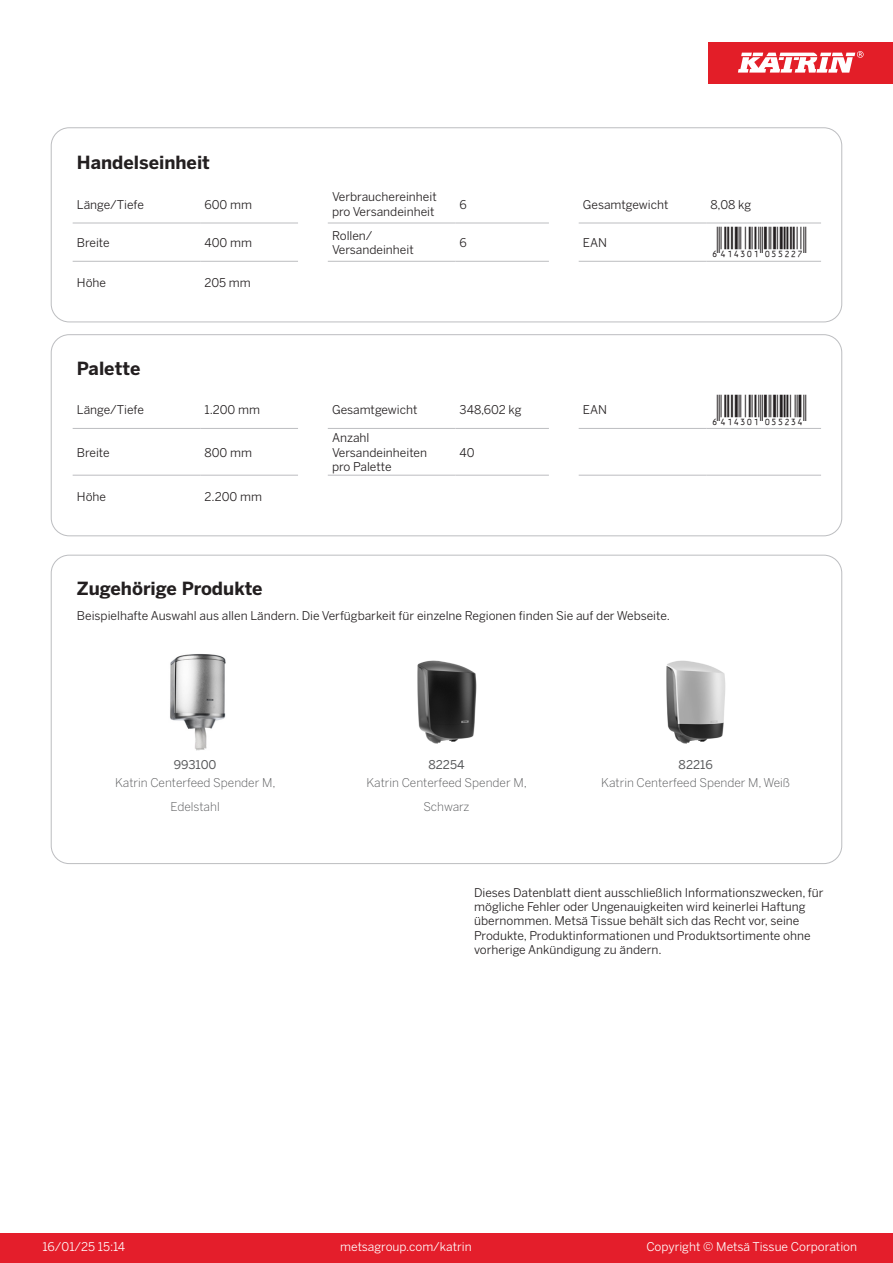
<style>
.page{position:relative;width:893px;height:1263px;background:#fff}
.page>*{position:absolute;margin:0;border:0;box-sizing:border-box;transform-origin:0 0}
.T_EAN{font:30px "Viisas EAN Matala";color:#231f20}
.T_TableHeader{font:700 18px "Benton Sans";color:#231f20}
.T_TableBody{font:12px/14.4px "Benton Sans";color:#231f20}
.Disclaimer{font:12px/14.4px "Benton Sans";color:#231f20}
.T_RelatedName{font:300 12px/24px "Benton Sans";color:#57585a;text-align:center}
.t1{font:12px "Benton Sans";color:#fff}
.T_RelatedCode{font:12px "Benton Sans";color:#57585a}
</style>
<div class="page">
<div style="left:0;top:1233px;width:893px;height:30px;background:#e41e2b"></div>
<div style="left:708px;top:43px;width:185px;height:41px;background:#e31e28"></div>
<svg style="left:738px;top:51px;width:126px;height:22px"></svg>
<hr style="left:73px;top:223px;width:127px;height:1px;background:#bcbdc0">
<hr style="left:200px;top:223px;width:98px;height:1px;background:#bcbdc0">
<hr style="left:328px;top:223px;width:127px;height:1px;background:#bcbdc0">
<hr style="left:455px;top:223px;width:94px;height:1px;background:#bcbdc0">
<hr style="left:579px;top:223px;width:127px;height:1px;background:#bcbdc0">
<hr style="left:706px;top:223px;width:115px;height:1px;background:#bcbdc0">
<hr style="left:73px;top:261px;width:127px;height:1px;background:#bcbdc0">
<hr style="left:200px;top:261px;width:98px;height:1px;background:#bcbdc0">
<hr style="left:328px;top:261px;width:127px;height:1px;background:#bcbdc0">
<hr style="left:455px;top:261px;width:94px;height:1px;background:#bcbdc0">
<hr style="left:579px;top:261px;width:127px;height:1px;background:#bcbdc0">
<hr style="left:706px;top:261px;width:115px;height:1px;background:#bcbdc0">
<div style="left:51px;top:128px;width:791px;height:194px;border:1px solid #bcbdc0;border-radius:18px"></div>
<hr style="left:73px;top:428px;width:127px;height:1px;background:#bcbdc0">
<hr style="left:200px;top:428px;width:98px;height:1px;background:#bcbdc0">
<hr style="left:328px;top:428px;width:127px;height:1px;background:#bcbdc0">
<hr style="left:455px;top:428px;width:94px;height:1px;background:#bcbdc0">
<hr style="left:579px;top:428px;width:127px;height:1px;background:#bcbdc0">
<hr style="left:706px;top:428px;width:115px;height:1px;background:#bcbdc0">
<hr style="left:73px;top:475px;width:127px;height:1px;background:#bcbdc0">
<hr style="left:200px;top:475px;width:98px;height:1px;background:#bcbdc0">
<hr style="left:328px;top:475px;width:127px;height:1px;background:#bcbdc0">
<hr style="left:455px;top:475px;width:94px;height:1px;background:#bcbdc0">
<hr style="left:579px;top:475px;width:127px;height:1px;background:#bcbdc0">
<hr style="left:706px;top:475px;width:115px;height:1px;background:#bcbdc0">
<div style="left:51px;top:334px;width:791px;height:202px;border:1px solid #bcbdc0;border-radius:18px"></div>
<img style="left:170px;top:654px;width:56px;height:97px">
<img style="left:417px;top:660px;width:60px;height:84px">
<img style="left:666px;top:660px;width:60px;height:84px">
<p class="T_TableHeader" style="left:77px;top:151px;width:135px">Handelseinheit</p>
<p class="T_TableBody" style="left:77px;top:197px;width:68px">Länge/Tiefe</p>
<p class="T_TableBody" style="left:204px;top:197px;width:49px">600 mm</p>
<p class="T_TableBody" style="left:332px;top:190px;width:106px">Verbrauchereinheit pro Versandeinheit</p>
<p class="T_TableBody" style="left:460px;top:197px;width:9px">6</p>
<p class="T_TableBody" style="left:583px;top:197px;width:87px">Gesamtgewicht</p>
<p class="T_TableBody" style="left:710px;top:197px;width:42px">8,08 kg</p>
<p class="T_TableBody" style="left:77px;top:235px;width:34px">Breite</p>
<p class="T_TableBody" style="left:204px;top:235px;width:49px">400 mm</p>
<p class="T_TableBody" style="left:332px;top:228px;width:83px">Rollen/<br>Versandeinheit</p>
<p class="T_TableBody" style="left:460px;top:235px;width:9px">6</p>
<p class="T_TableBody" style="left:583px;top:235px;width:26px">EAN</p>
<p class="T_EAN" style="left:710px;top:227px;width:97px">*6414301055227*</p>
<p class="T_TableBody" style="left:77px;top:276px;width:31px">Höhe</p>
<p class="T_TableBody" style="left:204px;top:276px;width:48px">205 mm</p>
<p class="T_TableHeader" style="left:77px;top:357px;width:65px">Palette</p>
<p class="T_TableBody" style="left:77px;top:402px;width:68px">Länge/Tiefe</p>
<p class="T_TableBody" style="left:204px;top:402px;width:57px">1.200 mm</p>
<p class="T_TableBody" style="left:332px;top:402px;width:87px">Gesamtgewicht</p>
<p class="T_TableBody" style="left:460px;top:402px;width:64px">348,602 kg</p>
<p class="T_TableBody" style="left:583px;top:402px;width:26px">EAN</p>
<p class="T_EAN" style="left:710px;top:394px;width:97px">*6414301055234*</p>
<p class="T_TableBody" style="left:77px;top:445px;width:34px">Breite</p>
<p class="T_TableBody" style="left:204px;top:445px;width:49px">800 mm</p>
<p class="T_TableBody" style="left:332px;top:431px;width:97px">Anzahl<br>Versandeinheiten</p>
<p class="T_TableBody" style="left:332px;top:459px;width:61px">pro Palette</p>
<p class="T_TableBody" style="left:460px;top:445px;width:17px">40</p>
<p class="T_TableBody" style="left:77px;top:490px;width:31px">Höhe</p>
<p class="T_TableBody" style="left:204px;top:490px;width:59px">2.200 mm</p>
<p class="T_TableHeader" style="left:77px;top:577px;width:187px">Zugehörige Produkte</p>
<p class="T_TableBody" style="left:77px;top:608px;width:595px">Beispielhafte Auswahl aus allen Ländern. Die Verfügbarkeit für einzelne Regionen finden Sie auf der Webseite.</p>
<p class="T_RelatedCode" style="left:174px;top:757px;width:44px">993100</p>
<p class="T_RelatedCode" style="left:428px;top:757px;width:38px">82254</p>
<p class="T_RelatedCode" style="left:679px;top:757px;width:36px">82216</p>
<p class="T_RelatedName" style="left:115px;top:770px;width:162px">Katrin Centerfeed Spender M,<br>Edelstahl</p>
<p class="T_RelatedName" style="left:366px;top:770px;width:162px">Katrin Centerfeed Spender M,<br>Schwarz</p>
<p class="T_RelatedName" style="left:601px;top:770px;width:190px">Katrin Centerfeed Spender M, Weiß</p>
<p class="Disclaimer" style="left:474px;top:885px;width:351px">Dieses Datenblatt dient ausschließlich Informationszwecken, für mögliche Fehler oder Ungenauigkeiten wird keinerlei Haftung übernommen. Metsä Tissue behält sich das Recht vor, seine Produkte, Produktinformationen und Produktsortimente ohne vorherige Ankündigung zu ändern.</p>
<p class="t1" style="left:43px;top:1239px;width:84px">16/01/25 15:14</p>
<p class="t1" style="left:340px;top:1239px;width:133px">metsagroup.com/katrin</p>
<p class="t1" style="left:646px;top:1239px;width:212px">Copyright © Metsä Tissue Corporation</p>
</div>
